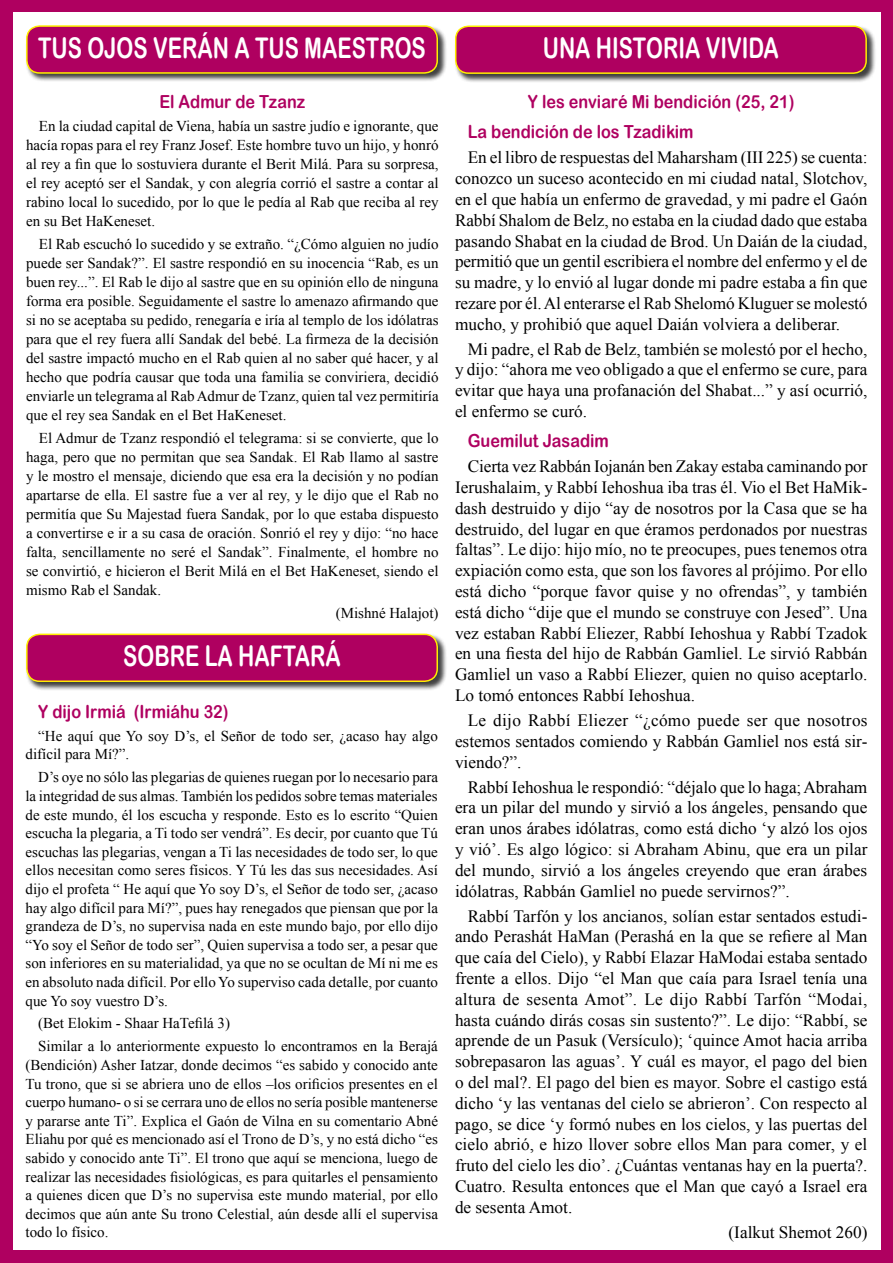
<style>
.page{position:relative;width:893px;height:1263px;background:#af0060}
.page>*{position:absolute;margin:0;border:0;box-sizing:border-box;transform-origin:0 0}
.t1{font:28.5px "Arial Rounded MT Bold";color:#fff;scale:.75 1}
.t2{font:18px/30.2px "Arial Rounded MT Bold";color:#af0060;scale:.9 1}
.t3{font:17.25px/20.9px "Times New Roman";color:#000;text-align:justify}
.t4{font:15px/18.9px "Times New Roman";color:#000;text-align:justify}
</style>
<div class="page">
<div style="left:13px;top:13px;width:867px;height:1237px;background:#fff"></div>
<div style="left:26px;top:25px;width:427px;height:64px;background:#000;opacity:.75"></div>
<div style="left:27px;top:26px;width:410px;height:47px;background:#af0060;border-radius:13px"></div>
<div style="left:26px;top:25px;width:412px;height:49px;border:2px solid #ffed00;border-radius:13px"></div>
<div style="left:26px;top:633px;width:427px;height:64px;background:#000;opacity:.75"></div>
<div style="left:27px;top:634px;width:410px;height:47px;background:#af0060;border-radius:13px"></div>
<div style="left:26px;top:634px;width:412px;height:48px;border:2px solid #ffed00;border-radius:13px"></div>
<div style="left:455px;top:25px;width:427px;height:64px;background:#000;opacity:.75"></div>
<div style="left:456px;top:26px;width:410px;height:47px;background:#af0060;border-radius:13px"></div>
<div style="left:455px;top:26px;width:412px;height:48px;border:2px solid #ffed00;border-radius:13px"></div>
<h1 class="t1" style="left:38px;top:31px;width:496px">Tus ojos verán a tus maestros</h1>
<p class="t2" style="left:159px;top:86px;width:164px">El Admur de Tzanz</p>
<p class="t4" style="left:26px;top:117px;width:414px;text-indent:13px">En la ciudad capital de Viena, había un sastre judío e ignorante, que hacía ropas para el rey Franz Josef. Este hombre tuvo un hijo, y honró al rey a fin que lo sostuviera durante el Berit Milá. Para su sorpresa, el rey aceptó ser el Sandak, y con alegría corrió el sastre a contar al rabino local lo sucedido, por lo que le pedía al Rab que reciba al rey en su Bet HaKeneset.</p>
<p class="t4" style="left:26px;top:235px;width:414px;text-indent:13px">El Rab escuchó lo sucedido y se extraño. “¿Cómo alguien no judío puede ser Sandak?”. El sastre respondió en su inocencia “Rab, es un buen rey...”. El Rab le dijo al sastre que en su opinión ello de ninguna forma era posible. Seguidamente el sastre lo amenazo afirmando que si no se aceptaba su pedido, renegaría e iría al templo de los idólatras para que el rey fuera allí Sandak del bebé. La firmeza de la decisión del sastre impactó mucho en el Rab quien al no saber qué hacer, y al hecho que podría causar que toda una familia se conviriera, decidió enviarle un telegrama al Rab Admur de Tzanz, quien tal vez permitiría que el rey sea Sandak en el Bet HaKeneset.</p>
<p class="t4" style="left:26px;top:428px;width:414px;text-indent:13px">El Admur de Tzanz respondió el telegrama: si se convierte, que lo haga, pero que no permitan que sea Sandak. El Rab llamo al sastre y le mostro el mensaje, diciendo que esa era la decisión y no podían apartarse de ella. El sastre fue a ver al rey, y le dijo que el Rab no permitía que Su Majestad fuera Sandak, por lo que estaba dispuesto a convertirse e ir a su casa de oración. Sonrió el rey y dijo: “no hace falta, sencillamente no seré el Sandak”. Finalmente, el hombre no se convirtió, e hicieron el Berit Milá en el Bet HaKeneset, siendo el mismo Rab el Sandak.</p>
<p class="t4" style="left:336px;top:603px;width:104px">(Mishné Halajot)</p>
<h1 class="t1" style="left:123px;top:639px;width:62px">SOBRE</h1>
<h1 class="t1" style="left:205px;top:639px;width:183px">LA HA FTARÁ</h1>
<p class="t2" style="left:38px;top:696px;width:213px">Y dijo Irmiá (Irmiáhu 32)</p>
<p class="t4" style="left:26px;top:726px;width:414px;text-indent:13px">“He aquí que Yo soy D’s, el Señor de todo ser, ¿acaso hay algo difícil para Mí?”.</p>
<p class="t4" style="left:26px;top:768px;width:414px;text-indent:13px">D’s oye no sólo las plegarias de quienes ruegan por lo necesario para la integridad de sus almas. También los pedidos sobre temas materiales de este mundo, él los escucha y responde. Esto es lo escrito “Quien escucha la plegaria, a Ti todo ser vendrá”. Es decir, por cuanto que Tú escuchas las plegarias, vengan a Ti las necesidades de todo ser, lo que ellos necesitan como seres físicos. Y Tú les das sus necesidades. Así dijo el profeta “ He aquí que Yo soy D’s, el Señor de todo ser, ¿acaso hay algo difícil para Mí?”, pues hay renegados que piensan que por la grandeza de D’s, no supervisa nada en este mundo bajo, por ello dijo “Yo soy el Señor de todo ser”, Quien supervisa a todo ser, a pesar que son inferiores en su materialidad, ya que no se ocultan de Mí ni me es en absoluto nada difícil. Por ello Yo superviso cada detalle, por cuanto que Yo soy vuestro D’s.</p>
<p class="t4" style="left:38px;top:1012px;width:401px;line-height:22.8px">(Bet Elokim - Shaar HaTefilá 3)<br>Similar a lo anteriormente expuesto lo encontramos en la Berajá</p>
<p class="t4" style="left:26px;top:1055px;width:414px">(Bendición) Asher Iatzar, donde decimos “es sabido y conocido ante Tu trono, que si se abriera uno de ellos –los orificios presentes en el cuerpo humano- o si se cerrara uno de ellos no sería posible mantenerse y pararse ante Ti”. Explica el Gaón de Vilna en su comentario Abné Eliahu por qué es mencionado así el Trono de D’s, y no está dicho “es sabido y conocido ante Ti”. El trono que aquí se menciona, luego de realizar las necesidades fisiológicas, es para quitarles el pensamiento a quienes dicen que D’s no supervisa este mundo material, por ello decimos que aún ante Su trono Celestial, aún desde allí el supervisa todo lo físico.</p>
<h1 class="t1" style="left:543px;top:31px;width:315px">UNA H ISTORIA VIVIDA</h1>
<p class="t2" style="left:468px;top:86px;width:364px;text-indent:60px">Y les enviaré Mi bendición (25, 21)<br>La bendición de los Tzadikim</p>
<p class="t3" style="left:455px;top:147px;width:414px;text-indent:13px">En el libro de respuestas del Maharsham (III 225) se cuenta: conozco un suceso acontecido en mi ciudad natal, Slotchov, en el que había un enfermo de gravedad, y mi padre el Gaón Rabbí Shalom de Belz, no estaba en la ciudad dado que estaba pasando Shabat en la ciudad de Brod. Un Daián de la ciudad, permitió que un gentil escribiera el nombre del enfermo y el de su madre, y lo envió al lugar donde mi padre estaba a fin que rezare por él. Al enterarse el Rab Shelomó Kluguer se molestó mucho, y prohibió que aquel Daián volviera a deliberar.</p>
<p class="t3" style="left:455px;top:338px;width:414px;text-indent:13px">Mi padre, el Rab de Belz, también se molestó por el hecho, y dijo: “ahora me veo obligado a que el enfermo se cure, para evitar que haya una profanación del Shabat...” y así ocurrió, el enfermo se curó.</p>
<p class="t2" style="left:468px;top:425px;width:158px">Guemilut Jasadim</p>
<p class="t3" style="left:455px;top:456px;width:414px;text-indent:13px">Cierta vez Rabbán Iojanán ben Zakay estaba caminando por Ierushalaim, y Rabbí Iehoshua iba tras él. Vio el Bet HaMik&shy;dash destruido y dijo “ay de nosotros por la Casa que se ha destruido, del lugar en que éramos perdonados por nuestras faltas”. Le dijo: hijo mío, no te preocupes, pues tenemos otra expiación como esta, que son los favores al prójimo. Por ello está dicho “porque favor quise y no ofrendas”, y también está dicho “dije que el mundo se construye con Jesed”. Una vez estaban Rabbí Eliezer, Rabbí Iehoshua y Rabbí Tzadok en una fiesta del hijo de Rabbán Gamliel. Le sirvió Rabbán Gamliel un vaso a Rabbí Eliezer, quien no quiso aceptarlo.<br>Lo tomó entonces Rabbí Iehoshua.</p>
<p class="t3" style="left:455px;top:709px;width:414px;text-indent:13px">Le dijo Rabbí Eliezer “¿cómo puede ser que nosotros estemos sentados comiendo y Rabbán Gamliel nos está sir&shy;viendo?”.</p>
<p class="t3" style="left:455px;top:776px;width:414px;text-indent:13px">Rabbí Iehoshua le respondió: “déjalo que lo haga; Abraham era un pilar del mundo y sirvió a los ángeles, pensando que eran unos árabes idólatras, como está dicho ‘y alzó los ojos y vió’. Es algo lógico: si Abraham Abinu, que era un pilar del mundo, sirvió a los ángeles creyendo que eran árabes idólatras, Rabbán Gamliel no puede servirnos?”.</p>
<p class="t3" style="left:455px;top:905px;width:414px;text-indent:13px">Rabbí Tarfón y los ancianos, solían estar sentados estudi&shy;ando Perashát HaMan (Perashá en la que se refiere al Man que caía del Cielo), y Rabbí Elazar HaModai estaba sentado frente a ellos. Dijo “el Man que caía para Israel tenía una altura de sesenta Amot”. Le dijo Rabbí Tarfón “Modai, hasta cuándo dirás cosas sin sustento?”. Le dijo: “Rabbí, se aprende de un Pasuk (Versículo); ‘quince Amot hacia arriba sobrepasaron las aguas’. Y cuál es mayor, el pago del bien o del mal?. El pago del bien es mayor. Sobre el castigo está dicho ‘y las ventanas del cielo se abrieron’. Con respecto al pago, se dice ‘y formó nubes en los cielos, y las puertas del cielo abrió, e hizo llover sobre ellos Man para comer, y el fruto del cielo les dio’. ¿Cuántas ventanas hay en la puerta?.<br>Cuatro. Resulta entonces que el Man que cayó a Israel era de sesenta Amot.</p>
<p class="t3" style="left:728px;top:1221px;width:140px">(Ialkut Shemot 260)</p>
</div>
